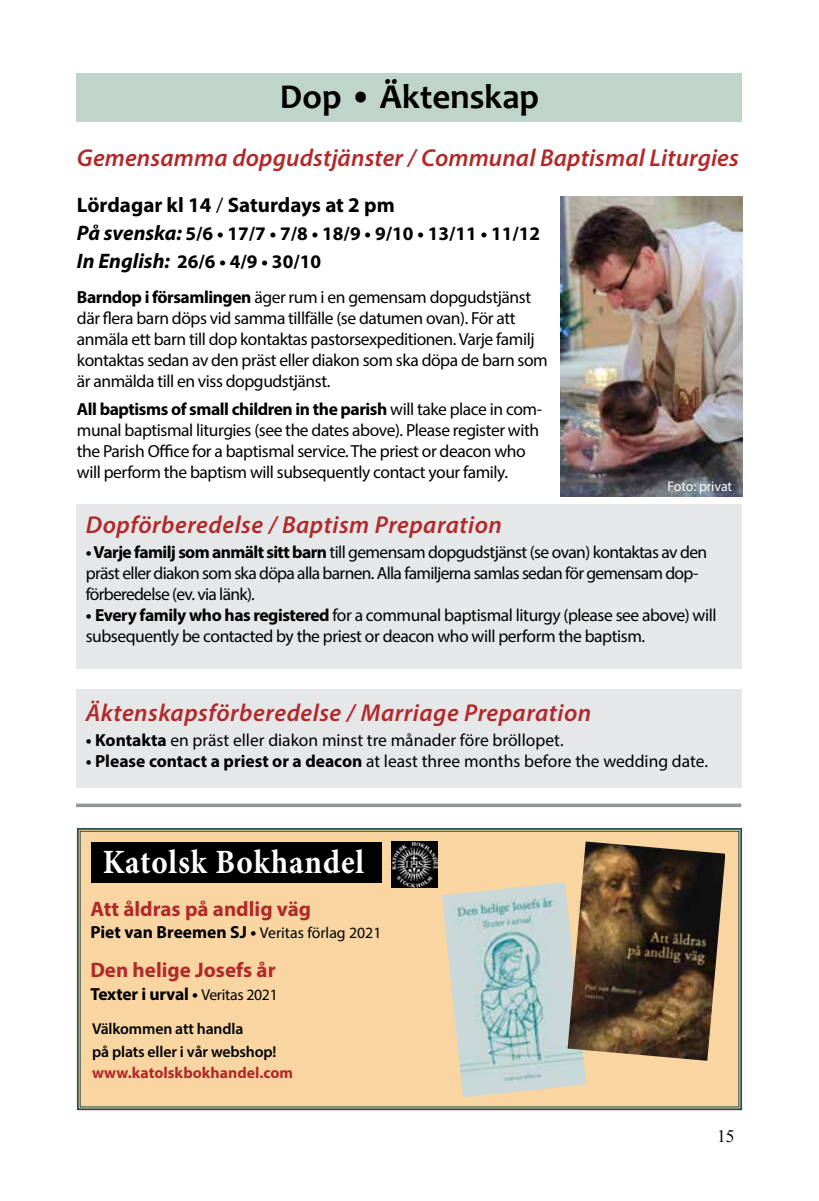
<style>
.page{position:relative;width:819px;height:1201px;background:#fff}
.page>*{position:absolute;margin:0;border:0;box-sizing:border-box;transform-origin:0 0}
.t1{font:700 35px "Candara";color:#000}
.t2{font:700 33.95px "Minion Pro";letter-spacing:.03em;color:#fff;scale:.91 1}
.t3{font:italic 600 24.5px "Myriad Pro";letter-spacing:.015em;color:#b2292a}
.t4{font:700 21px "Myriad Pro";color:#b2292a}
.t5{font:700 21px "Myriad Pro";color:#000}
.t6{font:700 19.25px/28px "Myriad Pro";color:#000}
.t7{font:17.5px/21px "Myriad Pro";letter-spacing:-.025em;color:#000}
.t8{font:17.5px "Myriad Pro";color:#000}
.t9{font:700 17.5px "Myriad Pro";color:#000}
.t10{font:17.5px "Times New Roman";color:#000}
.t11{font:600 15.75px/22.8px "Myriad Pro";letter-spacing:-.01em;color:#000}
.t12{font:700 15.75px "Myriad Pro";color:#b2292a}
.t13{font:14px "Myriad Pro";letter-spacing:-.01em;color:#fff}
.s1{font-weight:400}
.s2{font-style:italic;font-size:21px}
.s3{font-weight:700}
.s4{font-weight:400;font-size:15.75px}
</style>
<div class="page">
<div style="left:76px;top:828px;width:666px;height:283px;background:#f9d5a1"></div>
<div style="left:80px;top:831px;width:659px;height:276px;border:1px solid #274b48"></div>
<div style="left:91px;top:841px;width:291px;height:41px;background:#000"></div>
<img style="left:392px;top:841px;width:45px;height:46px">
<img style="left:441px;top:882px;width:145px;height:215px">
<img style="left:567px;top:841px;width:158px;height:219px">
<img style="left:560px;top:197px;width:182px;height:299px">
<div style="left:77px;top:504px;width:665px;height:165px;background:#e6e7e8"></div>
<div style="left:77px;top:689px;width:665px;height:99px;background:#e6e7e8"></div>
<svg style="left:76px;top:803px;width:665px;height:4px;background:#a3a4a7"></svg>
<div style="left:77px;top:73px;width:665px;height:49px;background:#bfd5ca"></div>
<h1 class="t1" style="left:280px;top:74px;width:261px">Dop • Äktenskap</h1>
<h3 class="t3" style="left:77px;top:142px;width:663px">Gemensamma dopgudstjänster / Communal Baptismal Liturgies</h3>
<p class="t5" style="left:77px;top:191px;width:319px">Lördagar kl 14 <span class="s1">/</span> Saturdays at 2 pm</p>
<p class="t6" style="left:77px;top:219px;width:465px"><span class="s2">På svenska:</span> 5/6 • 17/7 • 7/8 • 18/9 • 9/10 • 13/11 • 11/12<br><span class="s2">In English:</span> 26/6 • 4/9 • 30/10</p>
<p class="t7" style="left:77px;top:286px;width:472px"><span class="s3">Barndop i församlingen</span> äger rum i en gemensam dopgudstjänst där flera barn döps vid samma tillfälle (se datumen ovan). För att anmäla ett barn till dop kontaktas pastorsexpeditionen.Varje familj kontaktas sedan av den präst eller diakon som ska döpa de barn som är anmälda till en viss dopgudstjänst.</p>
<p class="t7" style="left:77px;top:398px;width:466px"><span class="s3">All baptisms of small children in the parish</span> will take place in com&shy;munal baptismal liturgies (see the dates above). Please register with the Parish Office for a baptismal service.The priest or deacon who will perform the baptism will subsequently contact your family.</p>
<p class="t13" style="left:667px;top:478px;width:66px">Foto: privat</p>
<h3 class="t3" style="left:86px;top:509px;width:418px">Dopförberedelse / Baptism Preparation</h3>
<p class="t7" style="left:86px;top:541px;width:623px"><span class="s3">•Varje familj som anmält sitt barn</span> till gemensam dopgudstjänst (se ovan) kontaktas av den präst eller diakon som ska döpa alla barnen. Alla familjerna samlas sedan för gemensam dop-- förberedelse (ev. via länk).</p>
<p class="t7" style="left:86px;top:604px;width:632px"><span class="s3">• Every family who has registered</span> for a communal baptismal liturgy (please see above) will subsequently be contacted by the priest or deacon who will perform the baptism.</p>
<h3 class="t3" style="left:86px;top:697px;width:507px">Äktenskapsförberedelse / Marriage Preparation</h3>
<p class="t8" style="left:86px;top:729px;width:479px"><span class="s3">• Kontakta</span> en präst eller diakon minst tre månader före bröllopet.</p>
<p class="t8" style="left:86px;top:750px;width:623px"><span class="s3">• Please contact a priest or a deacon</span> at least three months before the wedding date.</p>
<h2 class="t2" style="left:103px;top:837px;width:289px">Katolsk Bokhandel</h2>
<p class="t4" style="left:90px;top:894px;width:222px">Att åldras på andlig väg</p>
<p class="t9" style="left:90px;top:921px;width:292px">Piet van Breemen SJ • <span class="s4">Veritas förlag 2021</span></p>
<p class="t4" style="left:90px;top:956px;width:187px">Den helige Josefs år</p>
<p class="t9" style="left:90px;top:982px;width:189px">Texter i urval • <span class="s4">Veritas 2021</span></p>
<p class="t11" style="left:92px;top:1017px;width:186px">Välkommen att handla<br>på plats eller i vår webshop!</p>
<p class="t12" style="left:92px;top:1062px;width:202px">www.katolskbokhandel.com</p>
<p class="t10" style="left:717px;top:1124px;width:19px">15</p>
</div>
